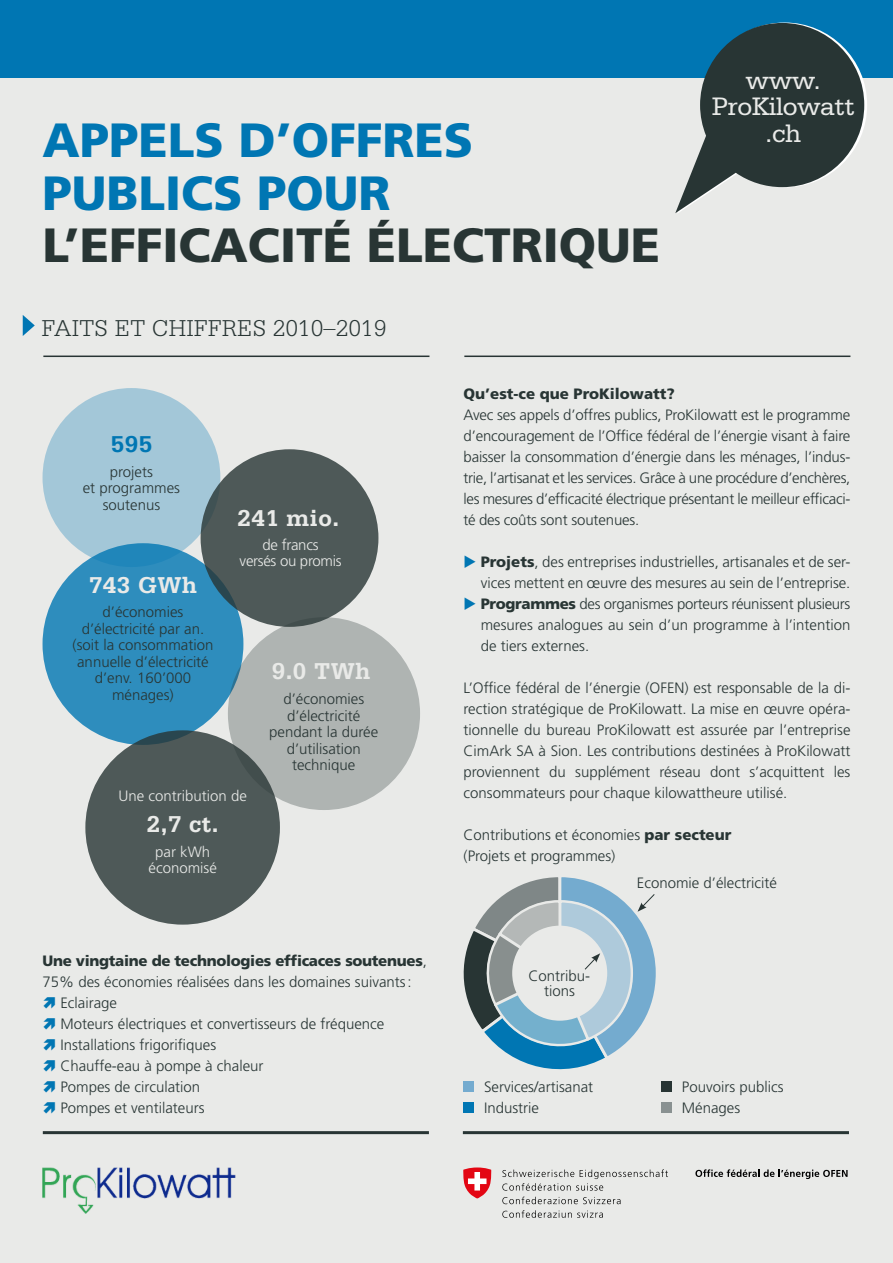
<style>
.page{position:relative;width:893px;height:1263px;background:#fff}
.page>*{position:absolute;margin:0;border:0;box-sizing:border-box;transform-origin:0 0}
.t1{font:900 48px/52.5px "Frutiger LT Std";color:#0076b3}
.t2{font:900 48px "Frutiger LT Std";color:#283534}
.t3{font:26.7px/26.7px "Serifa Std";letter-spacing:-.02em;color:#e9eae8;text-align:center}
.t4{font:700 24.3px "Serifa Std";letter-spacing:.02em;color:#e9eae8}
.t5{font:300 24.3px "Serifa Std";letter-spacing:.02em;color:#283534}
.t6{font:700 24.3px "Serifa Std";color:#0076b3}
.t7{font:300 15px/21px "Frutiger LT Std";color:#283534;text-align:center}
.t8{font:900 15px "Frutiger LT Std";letter-spacing:-.02em;color:#283534}
.t9{font:300 15px/16.5px "Frutiger LT Std";color:#e9eae8;text-align:center}
.t10{font:900 15px "Frutiger LT Std";color:#283534}
.t11{font:300 15px/16.5px "Frutiger LT Std";letter-spacing:-.02em;color:#e9eae8;text-align:center}
.s1{font-weight:300}
.s2{color:#0076b3}
.s3{font-weight:900}
</style>
<div class="page">
<div style="left:0;top:0;width:893px;height:78px;background:#0076b3"></div>
<div style="left:0;top:78px;width:893px;height:1185px;background:#e9eae8"></div>
<svg style="left:695px;top:1169px;width:153px;height:10px"></svg>
<svg style="left:502px;top:1169px;width:166px;height:35px"></svg>
<svg style="left:502px;top:1210px;width:101px;height:8px"></svg>
<svg style="left:463px;top:1167px;width:29px;height:31px"></svg>
<hr style="left:463px;top:1131px;width:386px;height:3px;background:#283534">
<hr style="left:43px;top:1131px;width:386px;height:3px;background:#283534">
<svg style="left:463px;top:877px;width:193px;height:193px"></svg>
<div style="left:463px;top:1081px;width:11px;height:11px;background:#74abcf"></div>
<div style="left:661px;top:1103px;width:11px;height:10px;background:#899191"></div>
<div style="left:661px;top:1082px;width:11px;height:10px;background:#283534"></div>
<div style="left:463px;top:1102px;width:11px;height:11px;background:#0076b3"></div>
<hr style="left:464px;top:356px;width:386px;height:1px;background:#283534">
<hr style="left:43px;top:356px;width:386px;height:1px;background:#283534">
<svg style="left:23px;top:315px;width:12px;height:21px"></svg>
<svg style="left:675px;top:23px;width:192px;height:190px"></svg>
<img style="left:42px;top:1167px;width:194px;height:46px">
<div style="left:43px;top:388px;width:177px;height:179px;background:#a3c7d8;border-radius:50%"></div>
<div style="left:43px;top:543px;width:200px;height:202px;background:#2e8dbd;border-radius:50%"></div>
<div style="left:201px;top:449px;width:177px;height:178px;background:#4e5958;border-radius:50%"></div>
<div style="left:85px;top:730px;width:195px;height:195px;background:#4e5958;border-radius:50%"></div>
<div style="left:228px;top:617px;width:192px;height:193px;background:#afb4b2;border-radius:50%"></div>
<h1 class="t1" style="left:43px;top:114px;width:432px">APPELS D’OFFRES<br>PUBLICS POUR</h1>
<h1 class="t2" style="left:43px;top:216px;width:619px">L’EFFICACITÉ ÉLECTRIQUE</h1>
<h3 class="t5" style="left:42px;top:315px;width:346px">FAITS ET CHIFFRES 2010–2019</h3>
<h2 class="t3" style="left:712px;top:67px;width:145px">www.<br>ProKilowatt .ch</h2>
<h3 class="t6" style="left:111px;top:430px;width:43px">595</h3>
<p class="t7" style="left:83px;top:463px;width:99px;line-height:16.5px">projets<br>et programmes soutenus</p>
<h3 class="t4" style="left:89px;top:571px;width:109px">743 GWh</h3>
<p class="t7" style="left:73px;top:604px;width:142px;line-height:16.5px">d’économies d’électricité par an. (soit la consommation annuelle d’électricité d’env. 160’000 ménages)</p>
<h3 class="t4" style="left:237px;top:503px;width:103px">241 mio.</h3>
<p class="t11" style="left:240px;top:537px;width:103px">de francs<br>versés ou promis</p>
<h3 class="t4" style="left:272px;top:657px;width:100px">9.0 TWh</h3>
<p class="t7" style="left:269px;top:691px;width:110px;line-height:16.5px">d’économies d’électricité pendant la durée d’utilisation technique</p>
<p class="t9" style="left:118px;top:788px;width:130px">Une contribution de</p>
<h3 class="t4" style="left:147px;top:810px;width:73px">2,7 ct.</h3>
<p class="t9" style="left:148px;top:844px;width:70px">par kWh économisé</p>
<p class="t8" style="left:43px;top:952px;width:386px">Une vingtaine de technologies efficaces soutenues<span class="s1">,</span></p>
<p class="t7" style="left:43px;top:972px;width:371px">75% des économies réalisées dans les domaines suivants:</p>
<p class="t7" style="left:60px;top:993px;width:58px">Eclairage</p>
<p class="t7" style="left:60px;top:1014px;width:325px">Moteurs électriques et convertisseurs de fréquence</p>
<p class="t7" style="left:60px;top:1035px;width:157px">Installations frigorifiques</p>
<p class="t7" style="left:60px;top:1056px;width:205px">Chauffe-eau à pompe à chaleur</p>
<p class="t7" style="left:60px;top:1077px;width:141px">Pompes de circulation</p>
<p class="t7" style="left:60px;top:1098px;width:146px">Pompes et ventilateurs</p>
<p class="t10" style="left:463px;top:385px;width:213px">Qu’est-ce que ProKilowatt?</p>
<p class="t7" style="left:463px;top:405px;width:388px;text-align:justify">Avec ses appels d’offres publics, ProKilowatt est le programme d’encouragement de l’Office fédéral de l’énergie visant à faire baisser la consommation d’énergie dans les ménages, l’indus&shy;trie, l’artisanat et les services. Grâce à une procédure d’enchères, les mesures d’efficacité électrique présentant le meilleur efficaci&shy;té des coûts sont soutenues.</p>
<p class="t7" style="left:463px;top:552px;width:388px;text-align:right"><span class="s2">◆</span> <span class="s3">Projets</span>, des entreprises industrielles, artisanales et de ser&shy;vices mettent en œuvre des mesures au sein de l’entreprise.</p>
<p class="t7" style="left:481px;top:594px;width:371px;text-align:justify;text-indent:-17px"><span class="s2">◆</span> <span class="s3">Programmes</span> des organismes porteurs réunissent plusieurs mesures analogues au sein d’un programme à l’intention de tiers externes.</p>
<p class="t7" style="left:463px;top:678px;width:388px;text-align:justify">L’Office fédéral de l’énergie (OFEN) est responsable de la di&shy;rection stratégique de ProKilowatt. La mise en œuvre opéra&shy;tionnelle du bureau ProKilowatt est assurée par l’entreprise CimArk SA à Sion. Les contributions destinées à ProKilowatt proviennent du supplément réseau dont s’acquittent les consommateurs pour chaque kilowattheure utilisé.</p>
<p class="t7" style="left:463px;top:825px;width:269px;text-align:left">Contributions et économies <span class="s3">par secteur </span>(Projets et programmes)</p>
<p class="t7" style="left:637px;top:873px;width:141px">Economie d’électricité</p>
<p class="t7" style="left:529px;top:968px;width:63px;line-height:15px">Contribu&shy;tions</p>
<p class="t7" style="left:484px;top:1077px;width:111px">Services/artisanat</p>
<p class="t7" style="left:682px;top:1077px;width:103px">Pouvoirs publics</p>
<p class="t7" style="left:484px;top:1098px;width:57px">Industrie</p>
<p class="t7" style="left:682px;top:1098px;width:60px">Ménages</p>
</div>
